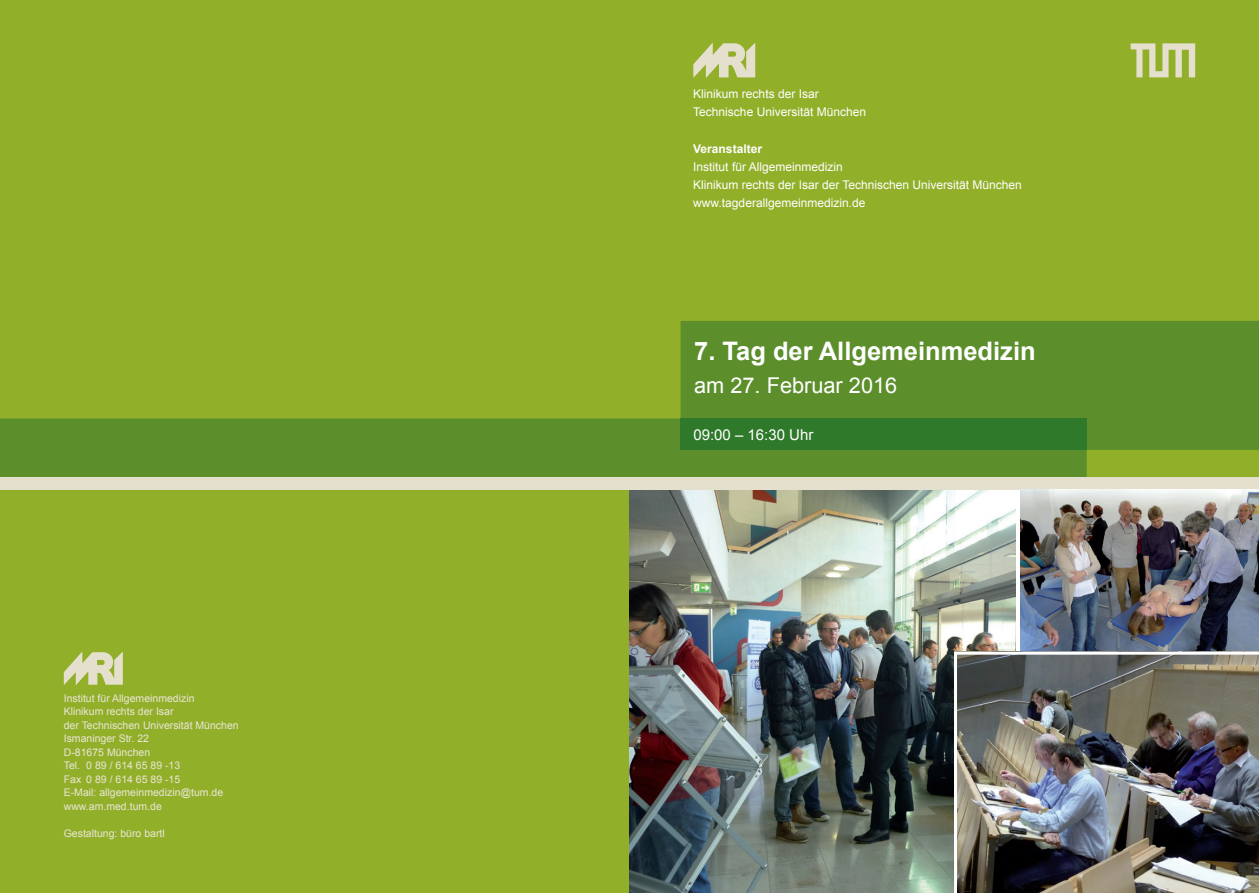
<style>
.page{position:relative;width:1259px;height:893px;background:#92af2a}
.page>*{position:absolute;margin:0;border:0;box-sizing:border-box;transform-origin:0 0}
.t1{font:700 25.5px "Arial";color:#fff}
.t2{font:21.75px "Arial";color:#fff}
.t3{font:15px "Arial";color:#fff}
.t4{font:12px/18px "Arial";color:#fff}
.t5{font:700 12px "Arial";color:#fff}
.t6{font:10.5px/13.5px "Arial";color:#eae6d7}
</style>
<div class="page">
<svg style="left:693px;top:43px;width:62px;height:35px"></svg>
<svg style="left:1130px;top:43px;width:65px;height:34px"></svg>
<div style="left:0;top:418px;width:1086px;height:59px;background:#5c8f2c"></div>
<div style="left:680px;top:321px;width:579px;height:129px;background:#5c8f2c"></div>
<div style="left:680px;top:418px;width:406px;height:32px;background:#2f792a"></div>
<div style="left:0;top:477px;width:1259px;height:13px;background:#e5e0ce"></div>
<svg style="left:64px;top:651px;width:59px;height:34px"></svg>
<img style="left:629px;top:490px;width:387px;height:403px">
<img style="left:1019px;top:490px;width:240px;height:162px">
<hr style="left:1016px;top:490px;width:3px;height:166px;background:#fff">
<img style="left:954px;top:652px;width:305px;height:241px">
<p class="t6" style="left:64px;top:692px;width:176px">Institut für Allgemeinmedizin<br>Klinikum rechts der Isar<br>der Technischen Universität München<br>Ismaninger Str. 22<br>D-81675 München<br>Tel. 0 89 / 614 65 89 -13<br>Fax 0 89 / 614 65 89 -15<br>E-Mail: allgemeinmedizin@tum.de www.am.med.tum.de</p>
<p class="t6" style="left:64px;top:827px;width:102px">Gestaltung: büro bartl</p>
<p class="t4" style="left:693px;top:85px;width:174px">Klinikum rechts der Isar<br>Technische Universität München</p>
<p class="t5" style="left:693px;top:140px;width:70px">Veranstalter</p>
<p class="t4" style="left:693px;top:157px;width:330px">Institut für Allgemeinmedizin<br>Klinikum rechts der Isar der Technischen Universität München www.tagderallgemeinmedizin.de</p>
<h1 class="t1" style="left:694px;top:334px;width:343px">7. Tag der Allgemeinmedizin</h1>
<h2 class="t2" style="left:694px;top:371px;width:205px">am 27. Februar 2016</h2>
<h3 class="t3" style="left:693px;top:424px;width:122px">09:00 – 16:30 Uhr</h3>
</div>
